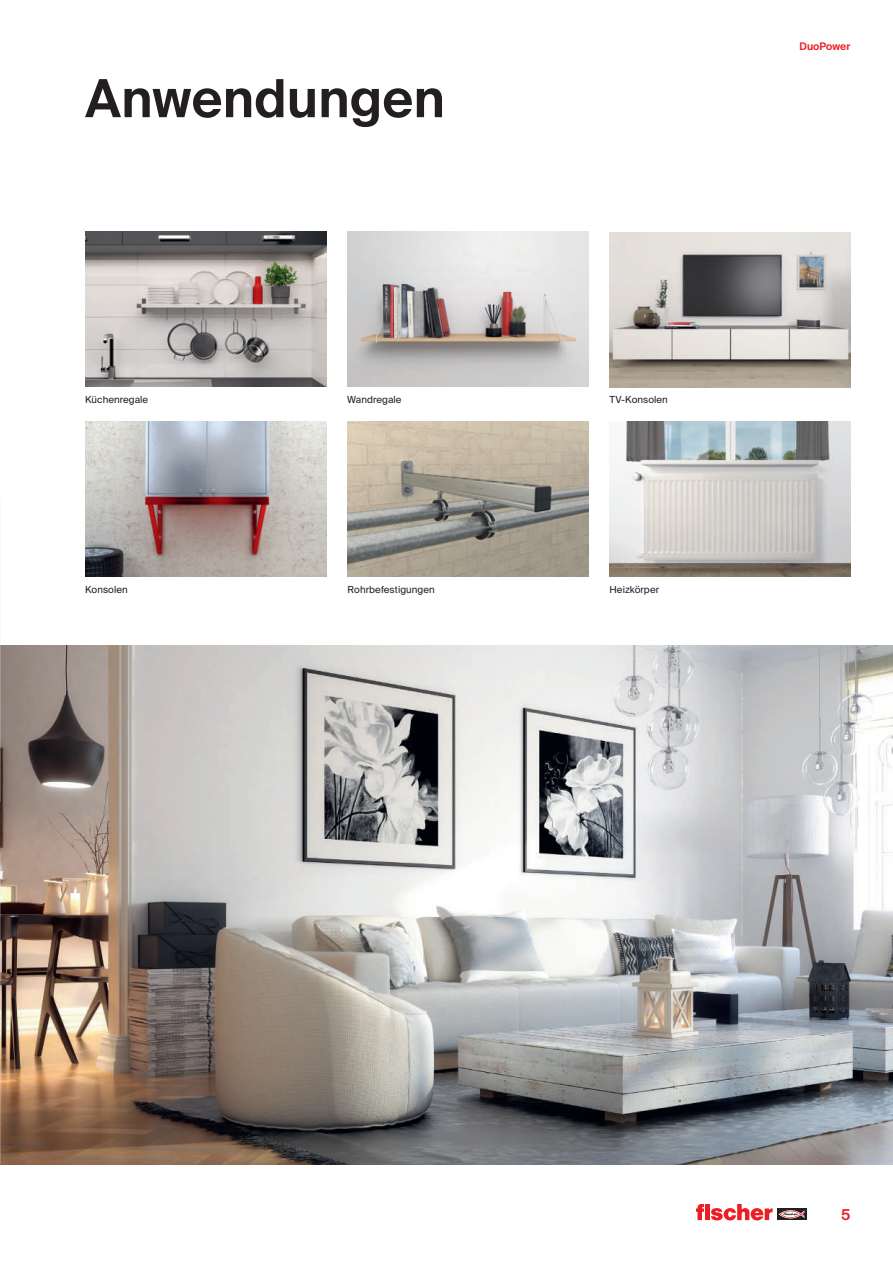
<style>
.page{position:relative;width:893px;height:1263px;background:#fff}
.page>*{position:absolute;margin:0;border:0;box-sizing:border-box;transform-origin:0 0}
.t1{font:600 52.5px "fischerstrong";letter-spacing:.005em;color:#231f20}
.t2{font:600 15px "fischerstrong";color:#ee1f26}
.t3{font:600 10.5px "fischerstrong";letter-spacing:.005em;color:#ee1f26}
.t4{font:9.75px "fischerstrong";letter-spacing:.005em;color:#231f20}
</style>
<div class="page">
<svg style="left:777px;top:1208px;width:29px;height:12px"></svg>
<svg style="left:779px;top:1210px;width:25px;height:8px"></svg>
<svg style="left:696px;top:1204px;width:77px;height:16px"></svg>
<img style="left:347px;top:231px;width:241px;height:155px">
<img style="left:85px;top:231px;width:241px;height:155px">
<img style="left:85px;top:422px;width:241px;height:155px">
<img style="left:348px;top:422px;width:241px;height:155px">
<img style="left:609px;top:232px;width:241px;height:155px">
<img style="left:609px;top:422px;width:241px;height:155px">
<img style="left:0;top:646px;width:893px;height:519px">
<h1 class="t1" style="left:85px;top:68px;width:361px">Anwendungen</h1>
<p class="t4" style="left:85px;top:394px;width:65px">Küchenregale</p>
<p class="t4" style="left:85px;top:584px;width:44px">Konsolen</p>
<p class="t4" style="left:347px;top:394px;width:56px">Wandregale</p>
<p class="t4" style="left:610px;top:394px;width:60px">TV-Konsolen</p>
<p class="t4" style="left:348px;top:584px;width:89px">Rohrbefestigungen</p>
<p class="t4" style="left:610px;top:584px;width:51px">Heizkörper</p>
<p class="t3" style="left:799px;top:41px;width:52px">DuoPower</p>
<h2 class="t2" style="left:841px;top:1206px;width:11px">5</h2>
</div>
